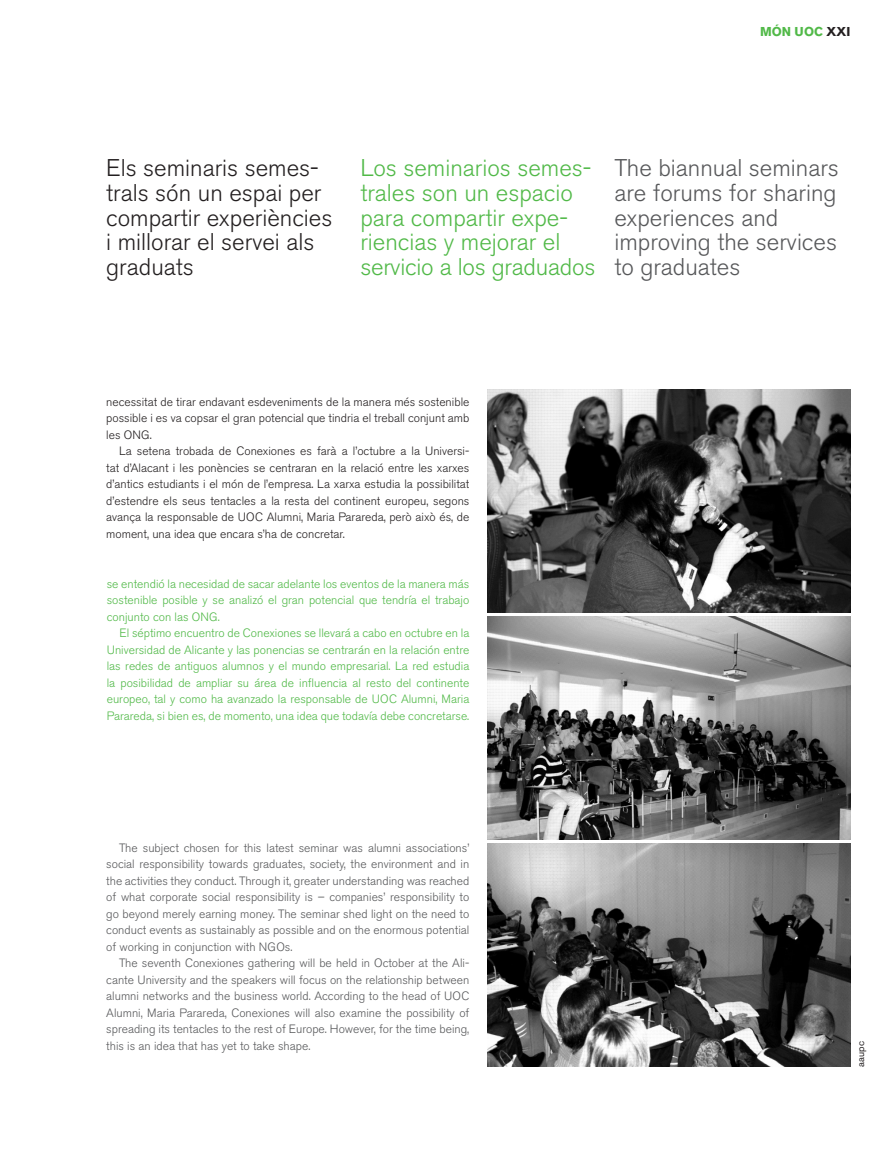
<style>
.page{position:relative;width:893px;height:1149px;background:#fff}
.page>*{position:absolute;margin:0;border:0;box-sizing:border-box;transform-origin:0 0}
.t1{font:300 24px/24.8px "Akzidenz Grotesk BE";color:#51b948}
.t2{font:300 24px/24.8px "Akzidenz Grotesk BE";color:#231f20}
.t3{font:300 24px/24.8px "Akzidenz Grotesk BE";color:#57585a}
.t4{font:700 12.75px "Akzidenz Grotesk BE";color:#51b948}
.TXT_CORPORATIVO_EN{font:300 12px/16.5px "Akzidenz Grotesk BE";color:#57585a;text-align:justify}
.TXT_CORPORATIVO_CA{font:300 12px/16.5px "Akzidenz Grotesk BE";color:#51b948;text-align:justify}
.TXT_CORPORATIVO_CA-2{font:300 12px/16.5px "Akzidenz Grotesk BE";color:#231f20;text-align:justify}
.PIE_DE_FOTO_CAT{font:9.75px "Akzidenz Grotesk BE";color:#231f20}
.s1{color:#231f20}
</style>
<div class="page">
<img style="left:487px;top:389px;width:363px;height:223px">
<img style="left:487px;top:616px;width:363px;height:223px">
<img style="left:487px;top:843px;width:363px;height:223px">
<p class="t4" style="left:760px;top:24px;width:92px">MÓN UOC <span class="s1">XXI</span></p>
<p class="t1" style="left:360px;top:156px;width:237px">Los seminarios semes&shy;trales son un espacio para compartir expe&shy;riencias y mejorar el servicio a los graduados</p>
<p class="t2" style="left:106px;top:156px;width:228px">Els seminaris semes&shy;trals són un espai per compartir experiències i millorar el servei als graduats</p>
<p class="t3" style="left:614px;top:156px;width:226px">The biannual seminars are forums for sharing experiences and improving the services to graduates</p>
<p class="TXT_CORPORATIVO_CA-2" style="left:106px;top:393px;width:365px">necessitat de tirar endavant esdeveniments de la manera més sostenible possible i es va copsar el gran potencial que tindria el treball conjunt amb les ONG.</p>
<p class="TXT_CORPORATIVO_CA-2" style="left:106px;top:443px;width:365px;text-indent:13px">La setena trobada de Conexiones es farà a l’octubre a la Universi&shy;tat d’Alacant i les ponències se centraran en la relació entre les xarxes d’antics estudiants i el món de l’empresa. La xarxa estudia la possibilitat d’estendre els seus tentacles a la resta del continent europeu, segons avança la responsable de UOC Alumni, Maria Parareda, però això és, de moment, una idea que encara s’ha de concretar.</p>
<p class="TXT_CORPORATIVO_CA" style="left:107px;top:575px;width:364px">se entendió la necesidad de sacar adelante los eventos de la manera más sostenible posible y se analizó el gran potencial que tendría el trabajo conjunto con las ONG.</p>
<p class="TXT_CORPORATIVO_CA" style="left:107px;top:624px;width:364px;text-indent:13px">El séptimo encuentro de Conexiones se llevará a cabo en octubre en la Universidad de Alicante y las ponencias se centrarán en la relación entre las redes de antiguos alumnos y el mundo empresarial. La red estudia la posibilidad de ampliar su área de influencia al resto del continente europeo, tal y como ha avanzado la responsable de UOC Alumni, Maria Parareda, si bien es, de momento, una idea que todavía debe concretarse.</p>
<p class="TXT_CORPORATIVO_EN" style="left:106px;top:839px;width:365px;text-indent:13px">The subject chosen for this latest seminar was alumni associations’ social responsibility towards graduates, society, the environment and in the activities they conduct. Through it, greater understanding was reached of what corporate social responsibility is – companies’ responsibility to go beyond merely earning money. The seminar shed light on the need to conduct events as sustainably as possible and on the enormous potential of working in conjunction with NGOs.</p>
<p class="TXT_CORPORATIVO_EN" style="left:106px;top:954px;width:365px;text-indent:13px">The seventh Conexiones gathering will be held in October at the Ali&shy;cante University and the speakers will focus on the relationship between alumni networks and the business world. According to the head of UOC Alumni, Maria Parareda, Conexiones will also examine the possibility of spreading its tentacles to the rest of Europe. However, for the time being, this is an idea that has yet to take shape.</p>
<p class="PIE_DE_FOTO_CAT" style="left:855px;top:1066px;width:27px;rotate:-90deg">aaupc</p>
</div>
